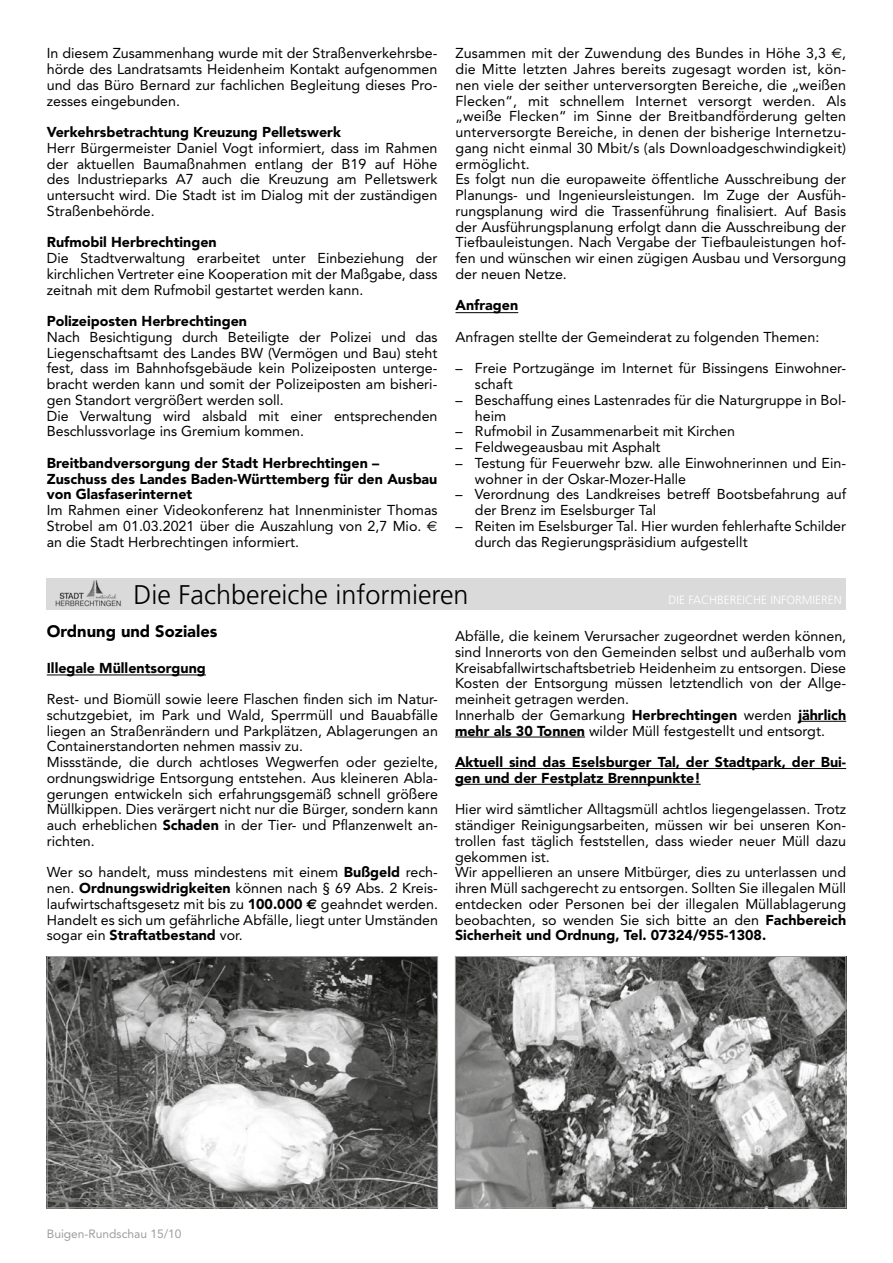
<style>
.page{position:relative;width:893px;height:1263px;background:#fff}
.page>*{position:absolute;margin:0;border:0;box-sizing:border-box;transform-origin:0 0}
.t1{font:300 27px "Frutiger";color:#000}
.t2{font:900 16.5px "Avenir";color:#000}
.t3{font:14.25px/15.8px "Avenir";color:#000}
.t4{font:900 14.25px/15.8px "Avenir";color:#000}
.t5{font:300 12px "Frutiger";color:#fff}
.t6{font:12px "Avenir";color:#9d9d9c}
.s1{font-family:"Euro Sans"}
.s2{font-weight:900}
.s3{font-family:"Euro Sans";font-weight:700}
</style>
<div class="page">
<hr style="left:455px;top:312px;width:63px;height:1px;background:#000">
<hr style="left:47px;top:675px;width:159px;height:1px;background:#000">
<hr style="left:798px;top:721px;width:48px;height:1px;background:#000">
<hr style="left:455px;top:737px;width:130px;height:1px;background:#000">
<hr style="left:455px;top:768px;width:391px;height:1px;background:#000">
<hr style="left:455px;top:784px;width:246px;height:1px;background:#000">
<div style="left:47px;top:578px;width:799px;height:32px;background:#dadada"></div>
<img style="left:56px;top:580px;width:65px;height:26px">
<img style="left:457px;top:958px;width:387px;height:248px">
<div style="left:455px;top:956px;width:391px;height:252px;border:1px solid #9d9d9c"></div>
<img style="left:49px;top:958px;width:387px;height:248px">
<div style="left:47px;top:956px;width:391px;height:252px;border:1px solid #9d9d9c"></div>
<p class="t3" style="left:47px;top:45px;width:392px;text-align:justify">In diesem Zusammenhang wurde mit der Straßenverkehrsbe&shy;hörde des Landratsamts Heidenheim Kontakt aufgenommen und das Büro Bernard zur fachlichen Begleitung dieses Pro&shy;zesses eingebunden.</p>
<p class="t4" style="left:47px;top:124px;width:296px">Verkehrsbetrachtung Kreuzung Pelletswerk</p>
<p class="t3" style="left:47px;top:140px;width:392px;text-align:justify">Herr Bürgermeister Daniel Vogt informiert, dass im Rahmen der aktuellen Baumaßnahmen entlang der B19 auf Höhe des Industrieparks A7 auch die Kreuzung am Pelletswerk untersucht wird. Die Stadt ist im Dialog mit der zuständigen Straßenbehörde.</p>
<p class="t4" style="left:47px;top:234px;width:171px">Rufmobil Herbrechtingen</p>
<p class="t3" style="left:47px;top:250px;width:392px;text-align:justify">Die Stadtverwaltung erarbeitet unter Einbeziehung der kirchlichen Vertreter eine Kooperation mit der Maßgabe, dass zeitnah mit dem Rufmobil gestartet werden kann.</p>
<p class="t4" style="left:47px;top:313px;width:202px">Polizeiposten Herbrechtingen</p>
<p class="t3" style="left:47px;top:329px;width:392px">Nach Besichtigung durch Beteiligte der Polizei und das Liegenschaftsamt des Landes BW (Vermögen und Bau) steht fest, dass im Bahnhofsgebäude kein Polizeiposten unterge&shy;bracht werden kann und somit der Polizeiposten am bisheri&shy;gen Standort vergrößert werden soll.<br>Die Verwaltung wird alsbald mit einer entsprechenden Beschlussvorlage ins Gremium kommen.</p>
<p class="t4" style="left:47px;top:455px;width:392px">Breitbandversorgung der Stadt Herbrechtingen –<br>Zuschuss des Landes Baden-Württemberg für den Ausbau von Glasfaserinternet</p>
<p class="t3" style="left:47px;top:502px;width:392px;text-align:justify">Im Rahmen einer Videokonferenz hat Innenminister Thomas Strobel am 01.03.2021 über die Auszahlung von 2,7 Mio. <span class="s1">E </span>an die Stadt Herbrechtingen informiert.</p>
<p class="t3" style="left:455px;top:45px;width:392px">Zusammen mit der Zuwendung des Bundes in Höhe 3,3 <span class="s1">E</span>, die Mitte letzten Jahres bereits zugesagt worden ist, kön&shy;nen viele der seither unterversorgten Bereiche, die „weißen Flecken“, mit schnellem Internet versorgt werden. Als „weiße Flecken“ im Sinne der Breitbandförderung gelten unterversorgte Bereiche, in denen der bisherige Internetzu&shy;gang nicht einmal 30 Mbit/s (als Downloadgeschwindigkeit) ermöglicht.<br>Es folgt nun die europaweite öffentliche Ausschreibung der Planungs- und Ingenieursleistungen. Im Zuge der Ausfüh&shy;rungsplanung wird die Trassenführung finalisiert. Auf Basis der Ausführungsplanung erfolgt dann die Ausschreibung der Tiefbauleistungen. Nach Vergabe der Tiefbauleistungen hof&shy;fen und wünschen wir einen zügigen Ausbau und Versorgung der neuen Netze.</p>
<p class="t4" style="left:455px;top:297px;width:64px">Anfragen</p>
<p class="t3" style="left:455px;top:329px;width:365px">Anfragen stellte der Gemeinderat zu folgenden Themen:</p>
<p class="t3" style="left:475px;top:360px;width:373px;text-indent:-19px">– Freie Portzugänge im Internet für Bissingens Einwohner&shy;schaft</p>
<p class="t3" style="left:475px;top:392px;width:373px;text-indent:-19px">– Beschaffung eines Lastenrades für die Naturgruppe in Bol&shy;heim</p>
<p class="t3" style="left:455px;top:423px;width:281px">– Rufmobil in Zusammenarbeit mit Kirchen</p>
<p class="t3" style="left:455px;top:439px;width:207px">– Feldwegeausbau mit Asphalt</p>
<p class="t3" style="left:475px;top:455px;width:373px;text-indent:-19px">– Testung für Feuerwehr bzw. alle Einwohnerinnen und Ein&shy;wohner in der Oskar-Mozer-Halle</p>
<p class="t3" style="left:475px;top:486px;width:373px;text-indent:-19px">– Verordnung des Landkreises betreff Bootsbefahrung auf der Brenz im Eselsburger Tal</p>
<p class="t3" style="left:475px;top:518px;width:373px;text-indent:-19px">– Reiten im Eselsburger Tal. Hier wurden fehlerhafte Schilder durch das Regierungspräsidium aufgestellt</p>
<h1 class="t1" style="left:134px;top:579px;width:337px">Die Fachbereiche informieren</h1>
<p class="t5" style="left:669px;top:593px;width:175px">DIE FACHBEREICHE INFORMIEREN</p>
<p class="t2" style="left:47px;top:621px;width:172px">Ordnung und Soziales</p>
<p class="t4" style="left:47px;top:660px;width:161px">Illegale Müllentsorgung</p>
<p class="t3" style="left:47px;top:691px;width:393px">Rest- und Biomüll sowie leere Flaschen finden sich im Natur&shy;schutzgebiet, im Park und Wald, Sperrmüll und Bauabfälle liegen an Straßenrändern und Parkplätzen, Ablagerungen an Containerstandorten nehmen massiv zu.<br>Missstände, die durch achtloses Wegwerfen oder gezielte, ordnungswidrige Entsorgung entstehen. Aus kleineren Abla&shy;gerungen entwickeln sich erfahrungsgemäß schnell größere Müllkippen. Dies verärgert nicht nur die Bürger, sondern kann auch erheblichen <span class="s2">Schaden</span> in der Tier- und Pflanzenwelt an&shy;richten.</p>
<p class="t3" style="left:47px;top:864px;width:393px;text-align:justify">Wer so handelt, muss mindestens mit einem <span class="s2">Bußgeld</span> rech&shy;nen. <span class="s2">Ordnungswidrigkeiten</span> können nach § 69 Abs. 2 Kreis&shy;laufwirtschaftsgesetz mit bis zu <span class="s2">100.000</span> <span class="s3">u</span> geahndet werden.<br>Handelt es sich um gefährliche Abfälle, liegt unter Umständen sogar ein <span class="s2">Straftatbestand</span> vor.</p>
<p class="t3" style="left:455px;top:628px;width:393px">Abfälle, die keinem Verursacher zugeordnet werden können, sind Innerorts von den Gemeinden selbst und außerhalb vom Kreisabfallwirtschaftsbetrieb Heidenheim zu entsorgen. Diese Kosten der Entsorgung müssen letztendlich von der Allge&shy;meinheit getragen werden.<br>Innerhalb der Gemarkung <span class="s2">Herbrechtingen</span> werden <span class="s2">jährlich mehr als 30 Tonnen</span> wilder Müll festgestellt und entsorgt.</p>
<p class="t4" style="left:455px;top:754px;width:393px">Aktuell sind das Eselsburger Tal, der Stadtpark, der Bui&shy;gen und der Festplatz Brennpunkte!</p>
<p class="t3" style="left:455px;top:801px;width:393px">Hier wird sämtlicher Alltagsmüll achtlos liegengelassen. Trotz ständiger Reinigungsarbeiten, müssen wir bei unseren Kon&shy;trollen fast täglich feststellen, dass wieder neuer Müll dazu gekommen ist.<br>Wir appellieren an unsere Mitbürger, dies zu unterlassen und ihren Müll sachgerecht zu entsorgen. Sollten Sie illegalen Müll entdecken oder Personen bei der illegalen Müllablagerung beobachten, so wenden Sie sich bitte an den <span class="s2">Fachbereich Sicherheit und Ordnung, Tel. 07324/955-1308.</span></p>
<p class="t6" style="left:47px;top:1227px;width:136px">Buigen-Rundschau 15/10</p>
</div>
